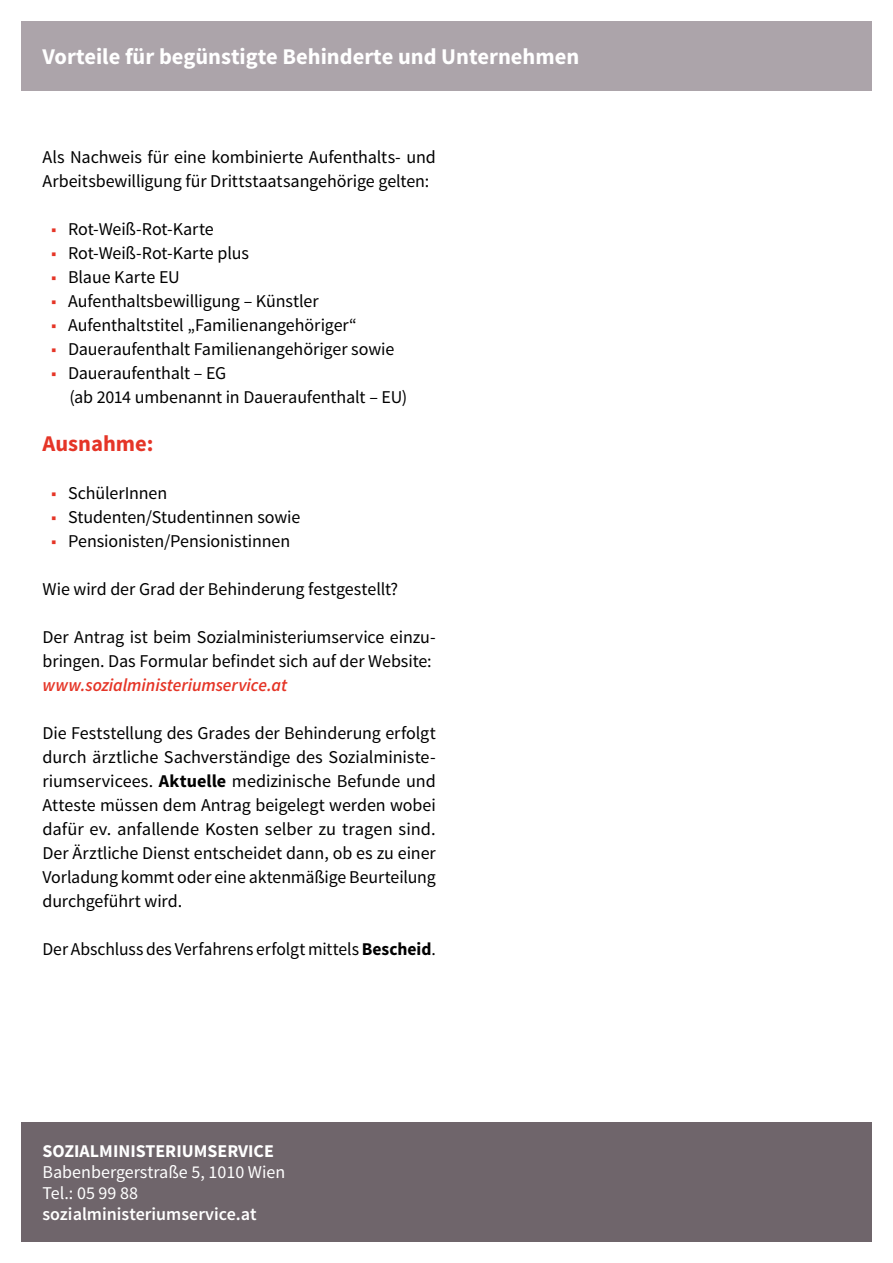
<style>
.page{position:relative;width:893px;height:1263px;background:#fff}
.page>*{position:absolute;margin:0;border:0;box-sizing:border-box;transform-origin:0 0}
.Überschrift_1_Ebene{font:700 22.5px "Source Sans Pro";color:#fff}
.Überschrift_1_Ebene-2{font:700 22.5px "Source Sans Pro";color:#e53527}
.Fliesstext{font:18px/24px "Source Sans Pro";letter-spacing:-.01em;color:#000}
.t1{font:18px "Source Sans Pro";color:#fff}
.Fliesstext-2{font:italic 600 18px "Source Sans Pro";letter-spacing:-.005em;color:#e53527}
.t2{font:600 18px "Source Sans Pro";color:#fff}
.t3{font:700 18px "Source Sans Pro";color:#fff}
.s1{color:#e53527}
.s2{font-weight:700}
</style>
<div class="page">
<div style="left:21px;top:21px;width:851px;height:70px;background:#aca4aa"></div>
<div style="left:21px;top:1123px;width:851px;height:119px;background:#6f656b"></div>
<p class="Überschrift_1_Ebene" style="left:43px;top:42px;width:538px">Vorteile für begünstigte Behinderte und Unternehmen</p>
<p class="Fliesstext" style="left:43px;top:145px;width:395px">Als Nachweis für eine kombinierte Aufenthalts- und<br>Arbeitsbewilligung für Drittstaatsangehörige gelten:</p>
<p class="Fliesstext" style="left:51px;top:217px;width:164px"><span class="s1">■</span> Rot-Weiß-Rot-Karte</p>
<p class="Fliesstext" style="left:51px;top:241px;width:199px"><span class="s1">■</span> Rot-Weiß-Rot-Karte plus</p>
<p class="Fliesstext" style="left:51px;top:265px;width:130px"><span class="s1">■</span> Blaue Karte EU</p>
<p class="Fliesstext" style="left:51px;top:289px;width:269px"><span class="s1">■</span> Aufenthaltsbewilligung – Künstler</p>
<p class="Fliesstext" style="left:51px;top:313px;width:307px"><span class="s1">■</span> Aufenthaltstitel „Familienangehöriger“</p>
<p class="Fliesstext" style="left:51px;top:337px;width:345px"><span class="s1">■</span> Daueraufenthalt Familienangehöriger sowie</p>
<p class="Fliesstext" style="left:51px;top:361px;width:177px"><span class="s1">■</span> Daueraufenthalt – EG</p>
<p class="Fliesstext" style="left:70px;top:385px;width:339px">(ab 2014 umbenannt in Daueraufenthalt – EU)</p>
<p class="Überschrift_1_Ebene-2" style="left:43px;top:429px;width:113px">Ausnahme:</p>
<p class="Fliesstext" style="left:51px;top:481px;width:118px"><span class="s1">■</span> SchülerInnen</p>
<p class="Fliesstext" style="left:51px;top:505px;width:251px"><span class="s1">■</span> Studenten/Studentinnen sowie</p>
<p class="Fliesstext" style="left:51px;top:529px;width:241px"><span class="s1">■</span> Pensionisten/Pensionistinnen</p>
<p class="Fliesstext" style="left:43px;top:577px;width:357px">Wie wird der Grad der Behinderung festgestellt?</p>
<p class="Fliesstext" style="left:43px;top:625px;width:395px">Der Antrag ist beim Sozialministeriumservice einzu&shy;bringen. Das Formular befindet sich auf der Website:</p>
<p class="Fliesstext-2" style="left:43px;top:673px;width:246px">www.sozialministeriumservice.at</p>
<p class="Fliesstext" style="left:43px;top:721px;width:395px;text-align:justify">Die Feststellung des Grades der Behinderung erfolgt durch ärztliche Sachverständige des Sozialministe&shy;riumservicees. <span class="s2">Aktuelle</span> medizinische Befunde und Atteste müssen dem Antrag beigelegt werden wobei dafür ev. anfallende Kosten selber zu tragen sind.<br>Der Ärztliche Dienst entscheidet dann, ob es zu einer Vorladung kommt oder eine aktenmäßige Beurteilung durchgeführt wird.</p>
<p class="Fliesstext" style="left:43px;top:937px;width:395px">Der Abschluss des Verfahrens erfolgt mittels <span class="s2">Bescheid</span>.</p>
<p class="t3" style="left:43px;top:1140px;width:233px">SOZIALMINISTERIUMSERVICE</p>
<p class="t1" style="left:43px;top:1161px;width:244px">Babenbergerstraße 5, 1010 Wien</p>
<p class="t1" style="left:43px;top:1182px;width:97px">Tel.: 05 99 88</p>
<p class="t2" style="left:43px;top:1203px;width:216px">sozialministeriumservice.at</p>
</div>
